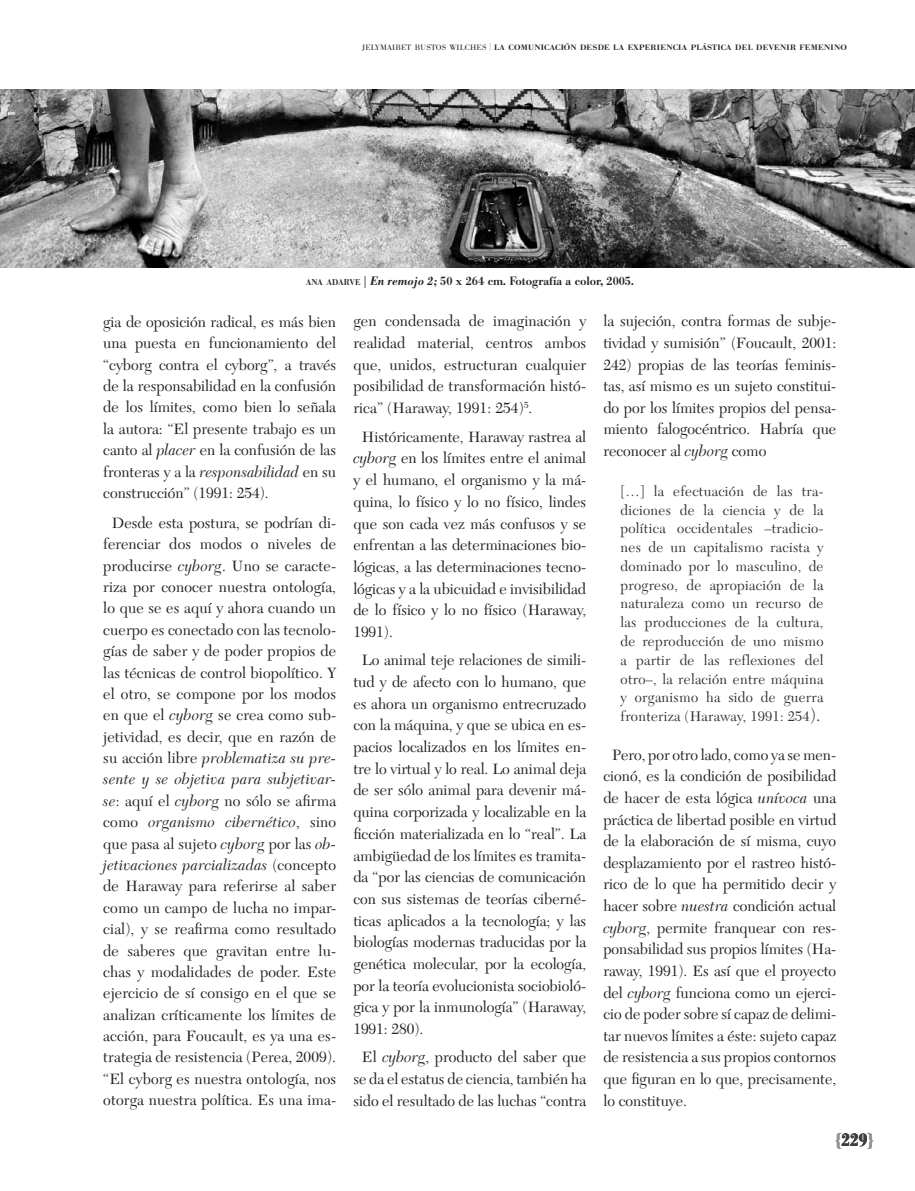
<style>
.page{position:relative;width:915px;height:1191px;background:#fff}
.page>*{position:absolute;margin:0;border:0;box-sizing:border-box;transform-origin:0 0}
.t1{font:700 condensed 18px "Bodoni BE";color:#3e3e3f}
.t2{font:15.6px/21.6px "New Caledonia";letter-spacing:.01em;color:#231f20;text-align:justify}
.t3{font:14.55px/18.8px "New Caledonia";letter-spacing:.02em;color:#333233;text-align:justify}
.t4{font:500 12px "Bodoni BE";color:#231f20}
.t5{font:500 7.8px "Bodoni BE";letter-spacing:.02em;color:#231f20;scale:1.09 1}
.s1{font-weight:300}
.s2{font-weight:300;font-size:8.25px}
.s3{font-size:8.4px}
.s4{font-style:italic}
.s5{font-size:18px}
.s6{color:#939598}
</style>
<div class="page">
<img style="left:0;top:89px;width:914px;height:179px">
<p class="t5" style="left:362px;top:43px;width:446px"><span class="s1">JELYMAIBET BUSTOS WILCHES</span> <span class="s2">|</span> LA COMUNICACIÓN DESDE LA EXPERIENCIA PLÁSTICA DEL DEVENIR FEMENINO</p>
<p class="t4" style="left:305px;top:273px;width:329px"><span class="s3">ANA ADARVE</span> | <span class="s4">En remojo 2;</span> 50 x 264 cm. Fotografía a color, 2005.</p>
<p class="t2" style="left:103px;top:311px;width:234px">gia de oposición radical, es más bien una puesta en funcionamiento del “cyborg contra el cyborg”, a través de la responsabilidad en la confusión de los límites, como bien lo señala la autora: “El presente trabajo es un canto al <span class="s4">placer</span> en la confusión de las fronteras y a la <span class="s4">responsabilidad</span> en su construcción” (1991: 254).</p>
<p class="t2" style="left:103px;top:512px;width:234px;text-align:center">Desde esta postura, se podrían di&shy;ferenciar dos modos o niveles de producirse <span class="s4">cyborg</span>. Uno se caracte&shy;riza por conocer nuestra ontología, lo que se es aquí y ahora cuando un cuerpo es conectado con las tecnolo&shy;gías de saber y de poder propios de las técnicas de control biopolítico. Y el otro, se compone por los modos en que el <span class="s4">cyborg</span> se crea como sub&shy;jetividad, es decir, que en razón de su acción libre <span class="s4">problematiza su pre&shy;sente y se objetiva para subjetivar&shy;se</span>: aquí el <span class="s4">cyborg</span> no sólo se afirma como <span class="s4">organismo cibernético</span>, sino que pasa al sujeto <span class="s4">cyborg</span> por las <span class="s4">ob&shy;jetivaciones parcializadas</span> (concepto de Haraway para referirse al saber como un campo de lucha no impar&shy;cial), y se reafirma como resultado de saberes que gravitan entre lu&shy;chas y modalidades de poder. Este ejercicio de sí consigo en el que se analizan críticamente los límites de acción, para Foucault, es ya una es&shy;trategia de resistencia (Perea, 2009). “El cyborg es nuestra ontología, nos otorga nuestra política. Es una ima-</p>
<p class="t2" style="left:603px;top:311px;width:234px">la sujeción, contra formas de subje&shy;tividad y sumisión” (Foucault, 2001:<br>242) propias de las teorías feminis&shy;tas, así mismo es un sujeto constitui&shy;do por los límites propios del pensa&shy;miento falogocéntrico. Habría que reconocer al <span class="s4">cyborg</span> como</p>
<p class="t3" style="left:620px;top:482px;width:204px">[…] la efectuación de las tra&shy;diciones de la ciencia y de la política occidentales –tradicio&shy;nes de un capitalismo racista y dominado por lo masculino, de progreso, de apropiación de la naturaleza como un recurso de las producciones de la cultura, de reproducción de uno mismo a partir de las reflexiones del otro–, la relación entre máquina y organismo ha sido de guerra fronteriza (Haraway, 1991: 254<span class="s5">).</span></p>
<p class="t2" style="left:603px;top:744px;width:234px;text-indent:9px">Pero, por otro lado, como ya se men&shy;cionó, es la condición de posibilidad de hacer de esta lógica <span class="s4">unívoca</span> una práctica de libertad posible en virtud de la elaboración de sí misma, cuyo desplazamiento por el rastreo histó&shy;rico de lo que ha permitido decir y hacer sobre <span class="s4">nuestra</span> condición actual <span class="s4">cyborg</span>, permite franquear con res&shy;ponsabilidad sus propios límites (Ha&shy;raway, 1991). Es así que el proyecto del <span class="s4">cyborg</span> funciona como un ejerci&shy;cio de poder sobre sí capaz de delimi&shy;tar nuevos límites a éste: sujeto capaz de resistencia a sus propios contornos que figuran en lo que, precisamente, lo constituye.</p>
<p class="t2" style="left:353px;top:311px;width:234px">gen condensada de imaginación y realidad material, centros ambos que, unidos, estructuran cualquier posibilidad de transformación histó&shy;rica” (Haraway, 1991: 254)<sup>5</sup>.</p>
<p class="t2" style="left:353px;top:426px;width:234px;text-indent:9px">Históricamente, Haraway rastrea al <span class="s4">cyborg</span> en los límites entre el animal y el humano, el organismo y la má&shy;quina, lo físico y lo no físico, lindes que son cada vez más confusos y se enfrentan a las determinaciones bio&shy;lógicas, a las determinaciones tecno&shy;lógicas y a la ubicuidad e invisibilidad de lo físico y lo no físico (Haraway, 1991).</p>
<p class="t2" style="left:353px;top:650px;width:234px;text-indent:9px">Lo animal teje relaciones de simili&shy;tud y de afecto con lo humano, que es ahora un organismo entrecruzado con la máquina, y que se ubica en es&shy;pacios localizados en los límites en&shy;tre lo virtual y lo real. Lo animal deja de ser sólo animal para devenir má&shy;quina corporizada y localizable en la ficción materializada en lo “real”. La ambigüedad de los límites es tramita&shy;da “por las ciencias de comunicación con sus sistemas de teorías ciberné&shy;ticas aplicados a la tecnología; y las biologías modernas traducidas por la genética molecular, por la ecología, por la teoría evolucionista sociobioló&shy;gica y por la inmunología” (Haraway, 1991: 280).</p>
<p class="t2" style="left:353px;top:1046px;width:234px;text-align:center">El <span class="s4">cyborg</span>, producto del saber que se da el estatus de ciencia, también ha sido el resultado de las luchas “contra</p>
<p class="t1" style="left:834px;top:1129px;width:40px"><span class="s6">{</span>229<span class="s6">}</span></p>
</div>
